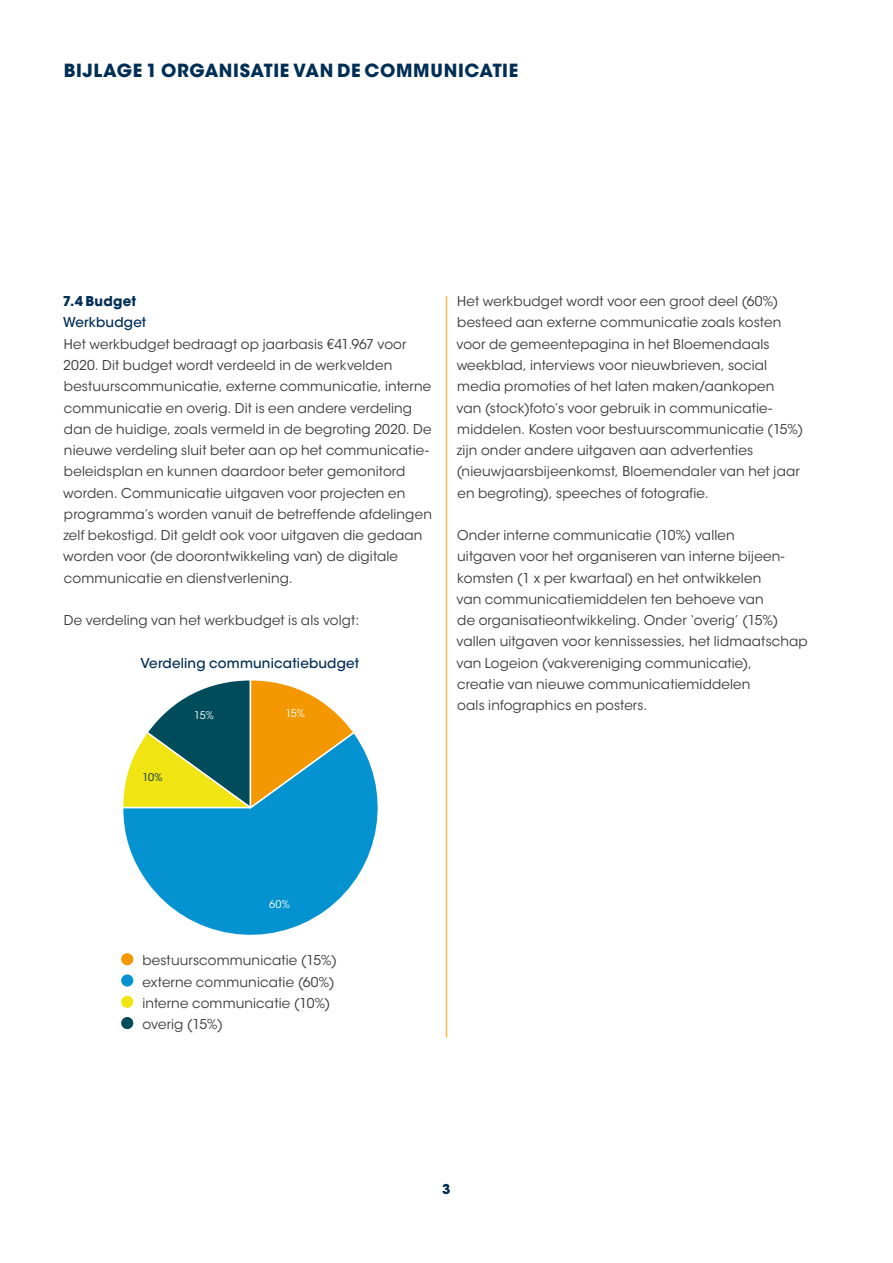
<style>
.page{position:relative;width:893px;height:1263px;background:#fff}
.page>*{position:absolute;margin:0;border:0;box-sizing:border-box;transform-origin:0 0}
.t1{font:700 18px "ITC Avant Garde Std";letter-spacing:.035em;color:#012e55}
.t2{font:13.5px/21.3px "ITC Avant Garde Std";letter-spacing:.01em;color:#393939}
.t3{font:500 13.5px "ITC Avant Garde Std";letter-spacing:.01em;color:#012e55}
.t4{font:700 13.5px "ITC Avant Garde Std";letter-spacing:.02em;color:#012e55}
.t5{font:10.5px "ITC Avant Garde Std";color:#fff}
.t6{font:10.5px "ITC Avant Garde Std";color:#012e55}
</style>
<div class="page">
<div style="left:121px;top:953px;width:12px;height:12px;background:#f39801;border-radius:50%"></div>
<div style="left:121px;top:974px;width:12px;height:12px;background:#0492d0;border-radius:50%"></div>
<div style="left:121px;top:996px;width:12px;height:12px;background:#f0e412;border-radius:50%"></div>
<div style="left:121px;top:1017px;width:12px;height:12px;background:#004c5a;border-radius:50%"></div>
<hr style="left:446px;top:296px;width:1px;height:741px;background:#f7b74d">
<svg style="left:123px;top:737px;width:255px;height:218px"></svg>
<svg style="left:123px;top:680px;width:233px;height:130px"></svg>
<h1 class="t1" style="left:64px;top:59px;width:456px">BIJLAGE 1 ORGANISATIE VAN DE COMMUNICATIE</h1>
<p class="t4" style="left:63px;top:292px;width:75px">7.4 Budget</p>
<p class="t3" style="left:63px;top:314px;width:85px">Werkbudget</p>
<p class="t2" style="left:63px;top:333px;width:370px">Het werkbudget bedraagt op jaarbasis €41.967 voor 2020. Dit budget wordt verdeeld in de werkvelden bestuurscommunicatie, externe communicatie, interne communicatie en overig. Dit is een andere verdeling dan de huidige, zoals vermeld in de begroting 2020. De nieuwe verdeling sluit beter aan op het communicatie&shy;beleidsplan en kunnen daardoor beter gemonitord worden. Communicatie uitgaven voor projecten en programma’s worden vanuit de betreffende afdelingen zelf bekostigd. Dit geldt ook voor uitgaven die gedaan worden voor (de doorontwikkeling van) de digitale communicatie en dienstverlening.</p>
<p class="t2" style="left:64px;top:610px;width:297px">De verdeling van het werkbudget is als volgt:</p>
<p class="t3" style="left:140px;top:654px;width:220px">Verdeling communicatiebudget</p>
<p class="t5" style="left:285px;top:707px;width:21px">15%</p>
<p class="t5" style="left:194px;top:708px;width:21px">15%</p>
<p class="t6" style="left:142px;top:771px;width:22px">10%</p>
<p class="t2" style="left:456px;top:291px;width:348px">Het werkbudget wordt voor een groot deel (60%) besteed aan externe communicatie zoals kosten voor de gemeentepagina in het Bloemendaals weekblad, interviews voor nieuwbrieven, social media promoties of het laten maken/aankopen<br>van (stock)foto’s voor gebruik in communicatie&shy;middelen. Kosten voor bestuurscommunicatie (15%) zijn onder andere uitgaven aan advertenties (nieuwjaarsbijeenkomst, Bloemendaler van het jaar en begroting), speeches of fotografie.</p>
<p class="t2" style="left:456px;top:525px;width:353px">Onder interne communicatie (10%) vallen<br>uitgaven voor het organiseren van interne bijeen&shy;komsten (1 x per kwartaal) en het ontwikkelen<br>van communicatiemiddelen ten behoeve van<br>de organisatieontwikkeling. Onder ‘overig’ (15%) vallen uitgaven voor kennissessies, het lidmaatschap van Logeion (vakvereniging communicatie),<br>creatie van nieuwe communicatiemiddelen<br>oals infographics en posters.</p>
<p class="t5" style="left:269px;top:898px;width:22px">60%</p>
<p class="t2" style="left:142px;top:950px;width:196px">bestuurscommunicatie (15%) externe communicatie (60%) interne communicatie (10%) overig (15%)</p>
<p class="t4" style="left:442px;top:1180px;width:10px">3</p>
</div>
